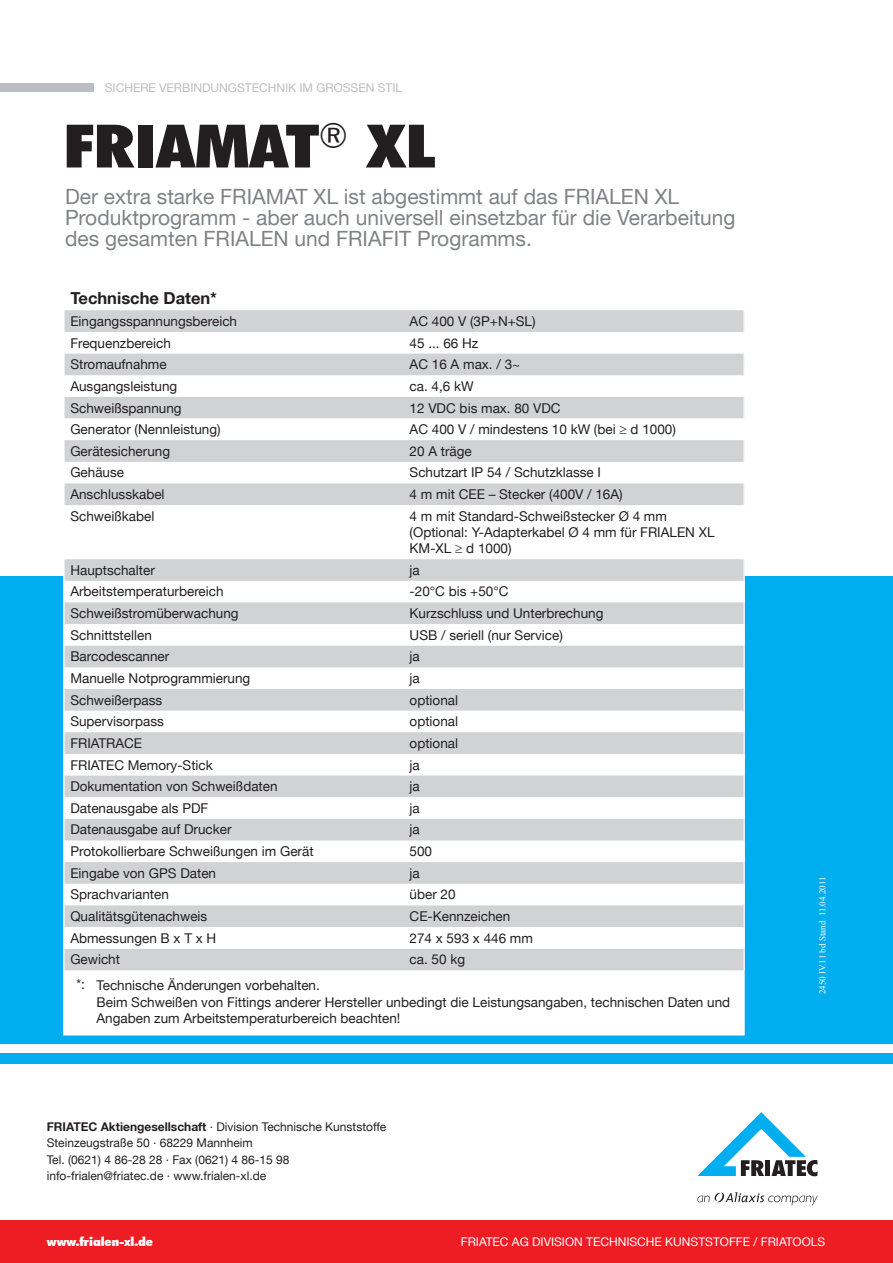
<style>
.page{position:relative;width:893px;height:1263px;background:#fff}
.page>*{position:absolute;margin:0;border:0;box-sizing:border-box;transform-origin:0 0}
.t1{font:900 condensed 60px "Futura BT";letter-spacing:-.005em;color:#231f20;scale:1.25 1}
.t2{font:21px/21px "Helvetica Neue LT";color:#808285}
.t3{font:700 16.5px "Helvetica Neue LT";color:#231f20}
.t4{font:13.5px/16.2px "Helvetica Neue LT";color:#231f20}
.t5{font:12px "Helvetica Neue LT";color:#231f20}
.t6{font:12px "Helvetica Neue LT";color:#fff}
.t7{font:12px "Helvetica Neue LT";color:#bcbdc0}
.t8{font:900 condensed 12px "Futura BT";letter-spacing:-.005em;color:#fff;scale:1.25 1}
.t9{font:9px "Times New Roman";color:#fff}
.s1{font-weight:700}
</style>
<div class="page">
<div style="left:0;top:576px;width:893px;height:467px;background:#00aeef"></div>
<div style="left:0;top:1053px;width:893px;height:11px;background:#00aeef"></div>
<div style="left:0;top:1220px;width:893px;height:43px;background:#ee1d23"></div>
<svg style="left:697px;top:1112px;width:121px;height:64px"></svg>
<svg style="left:697px;top:1192px;width:121px;height:13px"></svg>
<div style="left:0;top:83px;width:94px;height:8px;background:#bcbdc0"></div>
<div style="left:64px;top:286px;width:680px;height:749px;background:#fff"></div>
<svg style="left:65px;top:310px;width:678px;height:660px;fill:#d1d2d4"></svg>
<svg style="left:65px;top:418px;width:678px;height:531px"></svg>
<svg style="left:65px;top:440px;width:678px;height:227px"></svg>
<p class="t7" style="left:105px;top:80px;width:299px">SICHERE VERBINDUNGSTECHNIK IM GROSSEN STIL</p>
<p class="t1" style="left:64px;top:110px;width:299px">FRIAMAT<sup>®</sup> XL</p>
<p class="t2" style="left:65px;top:185px;width:672px">Der extra starke FRIAMAT XL ist abgestimmt auf das FRIALEN XL<br>Produktprogramm - aber auch universell einsetzbar für die Verarbeitung des gesamten FRIALEN und FRIAFIT Programms.</p>
<p class="t3" style="left:70px;top:288px;width:148px">Technische Daten*</p>
<p class="t4" style="left:70px;top:313px;width:168px">Eingangsspannungsbereich</p>
<p class="t4" style="left:410px;top:313px;width:127px">AC 400 V (3P+N+SL)</p>
<p class="t4" style="left:70px;top:334px;width:102px">Frequenzbereich</p>
<p class="t4" style="left:410px;top:334px;width:70px">45 ... 66 Hz</p>
<p class="t4" style="left:70px;top:356px;width:98px">Stromaufnahme</p>
<p class="t4" style="left:410px;top:356px;width:112px">AC 16 A max. / 3~</p>
<p class="t4" style="left:70px;top:378px;width:109px">Ausgangsleistung</p>
<p class="t4" style="left:410px;top:378px;width:66px">ca. 4,6 kW</p>
<p class="t4" style="left:70px;top:399px;width:113px">Schweißspannung</p>
<p class="t4" style="left:410px;top:399px;width:153px">12 VDC bis max. 80 VDC</p>
<p class="t4" style="left:70px;top:421px;width:152px">Generator (Nennleistung)</p>
<p class="t4" style="left:410px;top:421px;width:268px">AC 400 V / mindestens 10 kW (bei ≥ d 1000)</p>
<p class="t4" style="left:70px;top:443px;width:101px">Gerätesicherung</p>
<p class="t4" style="left:410px;top:443px;width:64px">20 A träge</p>
<p class="t4" style="left:70px;top:464px;width:55px">Gehäuse</p>
<p class="t4" style="left:410px;top:464px;width:193px">Schutzart IP 54 / Schutzklasse I</p>
<p class="t4" style="left:70px;top:486px;width:96px">Anschlusskabel</p>
<p class="t4" style="left:410px;top:486px;width:215px">4 m mit CEE – Stecker (400V / 16A)</p>
<p class="t4" style="left:70px;top:508px;width:85px">Schweißkabel</p>
<p class="t4" style="left:410px;top:508px;width:259px">4 m mit Standard-Schweißstecker Ø 4 mm</p>
<p class="t4" style="left:410px;top:524px;width:306px">(Optional: Y-Adapterkabel Ø 4 mm für FRIALEN XL<br>KM-XL ≥ d 1000)</p>
<p class="t4" style="left:70px;top:562px;width:86px">Hauptschalter</p>
<p class="t4" style="left:410px;top:562px;width:12px">ja</p>
<p class="t4" style="left:70px;top:583px;width:155px">Arbeitstemperaturbereich</p>
<p class="t4" style="left:410px;top:583px;width:100px">-20°C bis +50°C</p>
<p class="t4" style="left:70px;top:605px;width:170px">Schweißstromüberwachung</p>
<p class="t4" style="left:410px;top:605px;width:195px">Kurzschluss und Unterbrechung</p>
<p class="t4" style="left:70px;top:627px;width:83px">Schnittstellen</p>
<p class="t4" style="left:410px;top:627px;width:155px">USB / seriell (nur Service)</p>
<p class="t4" style="left:70px;top:648px;width:101px">Barcodescanner</p>
<p class="t4" style="left:410px;top:648px;width:12px">ja</p>
<p class="t4" style="left:70px;top:670px;width:182px">Manuelle Notprogrammierung</p>
<p class="t4" style="left:410px;top:670px;width:12px">ja</p>
<p class="t4" style="left:70px;top:691px;width:93px">Schweißerpass</p>
<p class="t4" style="left:410px;top:691px;width:50px">optional</p>
<p class="t4" style="left:70px;top:713px;width:95px">Supervisorpass</p>
<p class="t4" style="left:410px;top:713px;width:50px">optional</p>
<p class="t4" style="left:70px;top:735px;width:73px">FRIATRACE</p>
<p class="t4" style="left:410px;top:735px;width:50px">optional</p>
<p class="t4" style="left:70px;top:756px;width:144px">FRIATEC Memory-Stick</p>
<p class="t4" style="left:410px;top:756px;width:12px">ja</p>
<p class="t4" style="left:70px;top:778px;width:209px">Dokumentation von Schweißdaten</p>
<p class="t4" style="left:410px;top:778px;width:12px">ja</p>
<p class="t4" style="left:70px;top:800px;width:140px">Datenausgabe als PDF</p>
<p class="t4" style="left:410px;top:800px;width:12px">ja</p>
<p class="t4" style="left:70px;top:821px;width:163px">Datenausgabe auf Drucker</p>
<p class="t4" style="left:410px;top:821px;width:12px">ja</p>
<p class="t4" style="left:70px;top:843px;width:245px">Protokollierbare Schweißungen im Gerät</p>
<p class="t4" style="left:410px;top:843px;width:24px">500</p>
<p class="t4" style="left:70px;top:865px;width:147px">Eingabe von GPS Daten</p>
<p class="t4" style="left:410px;top:865px;width:12px">ja</p>
<p class="t4" style="left:70px;top:886px;width:100px">Sprachvarianten</p>
<p class="t4" style="left:410px;top:886px;width:48px">über 20</p>
<p class="t4" style="left:70px;top:908px;width:139px">Qualitätsgütenachweis</p>
<p class="t4" style="left:410px;top:908px;width:102px">CE-Kennzeichen</p>
<p class="t4" style="left:70px;top:929px;width:148px">Abmessungen B x T x H</p>
<p class="t4" style="left:410px;top:929px;width:125px">274 x 593 x 446 mm</p>
<p class="t4" style="left:70px;top:951px;width:51px">Gewicht</p>
<p class="t4" style="left:410px;top:951px;width:57px">ca. 50 kg</p>
<p class="t4" style="left:77px;top:976px;width:10px">*:</p>
<p class="t4" style="left:97px;top:977px;width:225px">Technische Änderungen vorbehalten.</p>
<p class="t4" style="left:97px;top:993px;width:635px">Beim Schweißen von Fittings anderer Hersteller unbedingt die Leistungsangaben, technischen Daten und<br>Angaben zum Arbeitstemperaturbereich beachten!</p>
<p class="t5" style="left:47px;top:1119px;width:341px"><span class="s1">FRIATEC Aktiengesellschaft</span> · Division Technische Kunststoffe</p>
<p class="t5" style="left:47px;top:1135px;width:208px">Steinzeugstraße 50 · 68229 Mannheim</p>
<p class="t5" style="left:47px;top:1152px;width:244px">Tel. (0621) 4 86-28 28 · Fax (0621) 4 86-15 98</p>
<p class="t5" style="left:47px;top:1168px;width:221px">info-frialen@friatec.de · www.frialen-xl.de</p>
<p class="t9" style="left:816px;top:994px;width:119px;rotate:-90deg">2450 IV.11 bd Stand 11.04.2011</p>
<p class="t8" style="left:47px;top:1235px;width:86px">www.frialen-xl.de</p>
<p class="t6" style="left:461px;top:1234px;width:366px">FRIATEC AG DIVISION TECHNISCHE KUNSTSTOFFE / FRIATOOLS</p>
</div>
